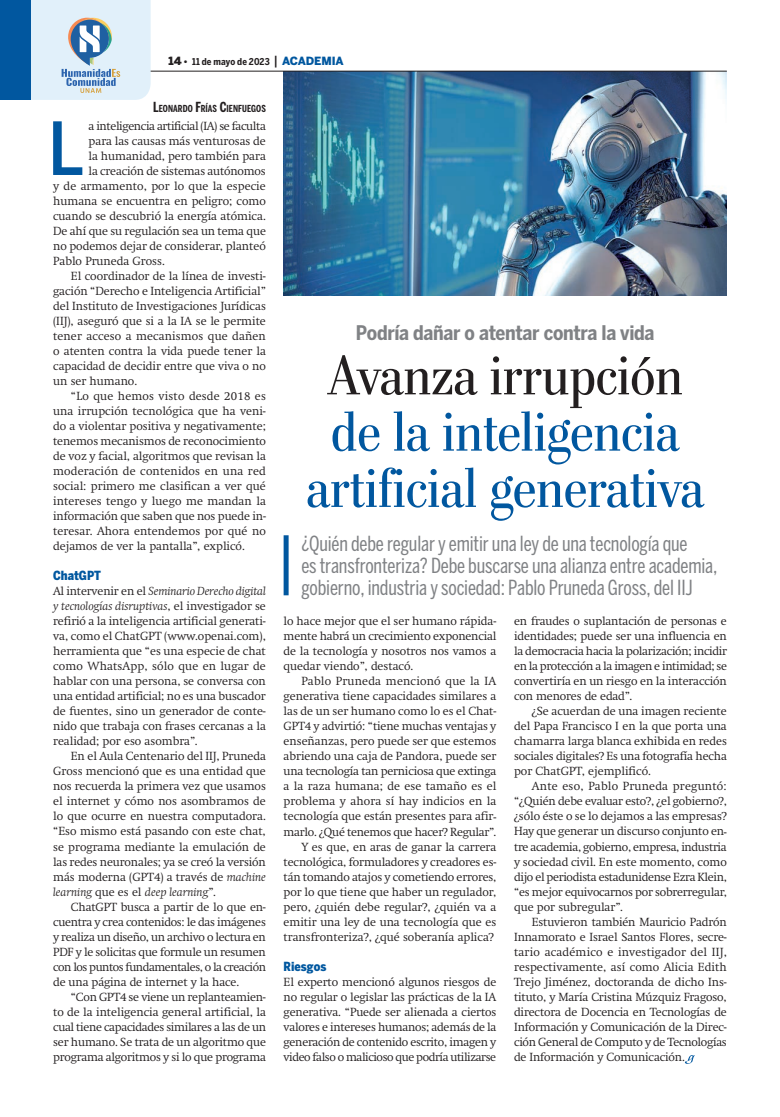
<style>
.page{position:relative;width:780px;height:1117px;background:#fff}
.page>*{position:absolute;margin:0;border:0;box-sizing:border-box;transform-origin:0 0}
.t1{font:500 72.38px "Benton Sans Cond";color:#01579f}
.t2{font:56.25px/56.2px "Stilson";color:#01579f;text-align:center}
.t3{font:56.25px "Stilson";color:#231f20}
.t4{font:20.62px/21.9px "Benton Sans Comp";letter-spacing:-.01em;color:#808285}
.t5{font:700 20px "Benton Sans Cond";letter-spacing:-.015em;color:#808285}
.t6{font:900 12.5px "Benton Sans Cond";color:#01579f}
.t7{font:300 11.62px/15px "Swift";color:#231f20;text-align:justify}
.t8{font:300 11.62px "Swift";letter-spacing:-.03em;color:#231f20}
.t9{font:700 9.62px "Benton Sans Comp";letter-spacing:.01em;color:#231f20}
.t10{font:700 9.38px "Benton Sans Cond";letter-spacing:.01em;color:#231f20}
.s1{font-family:"Benton Sans";font-weight:900;font-size:11.25px}
.s2{font-family:"Benton Sans";font-weight:900}
.s3{font-weight:500;font-size:12.5px}
.s4{font-family:"Benton Sans";font-weight:900;font-size:11.25px;color:#01579f}
.s5{font-size:13.75px}
.s6{font-style:italic}
</style>
<div class="page">
<div style="left:283px;top:535px;width:5px;height:60px;background:#01579f"></div>
<svg style="left:685px;top:1055px;width:10px;height:8px"></svg>
<img style="left:283px;top:72px;width:443px;height:223px">
<hr style="left:53px;top:71px;width:673px;height:1px;background:#231f20">
<svg style="left:0;top:0;width:151px;height:100px;background:#a4c3dc"></svg>
<p class="t10" style="left:168px;top:56px;width:177px"><span class="s1">14</span> <span class="s2">•</span> 11 de mayo de 2023 <span class="s3">|</span> <span class="s4">ACADEMIA</span></p>
<p class="t9" style="left:153px;top:103px;width:114px"><span class="s5">L</span>EONARDO <span class="s5">F</span>RÍAS <span class="s5">C</span>IENFUEGOS</p>
<h1 class="t1" style="left:48px;top:106px;width:38px">L</h1>
<p class="t8" style="left:89px;top:119px;width:179px">a inteligencia artificial (IA) se faculta</p>
<p class="t7" style="left:89px;top:133px;width:179px">para las causas más venturosas de</p>
<p class="t7" style="left:89px;top:148px;width:179px">la humanidad, pero también para</p>
<p class="t7" style="left:89px;top:163px;width:179px">la creación de sistemas autónomos</p>
<p class="t7" style="left:53px;top:178px;width:214px">y de armamento, por lo que la especie</p>
<p class="t7" style="left:53px;top:193px;width:214px">humana se encuentra en peligro; como</p>
<p class="t7" style="left:53px;top:208px;width:214px">cuando se descubrió la energía atómica.</p>
<p class="t7" style="left:53px;top:223px;width:214px">De ahí que su regulación sea un tema que</p>
<p class="t7" style="left:53px;top:238px;width:214px">no podemos dejar de considerar, planteó</p>
<p class="t7" style="left:53px;top:253px;width:113px">Pablo Pruneda Gross.</p>
<p class="t7" style="left:71px;top:268px;width:196px">El coordinador de la línea de investi-</p>
<p class="t7" style="left:53px;top:283px;width:214px">gación “Derecho e Inteligencia Artificial”</p>
<p class="t7" style="left:53px;top:298px;width:214px">del Instituto de Investigaciones Jurídicas</p>
<p class="t7" style="left:53px;top:313px;width:214px">(IIJ), aseguró que si a la IA se le permite</p>
<p class="t7" style="left:53px;top:328px;width:214px">tener acceso a mecanismos que dañen</p>
<p class="t7" style="left:53px;top:343px;width:214px">o atenten contra la vida puede tener la</p>
<p class="t7" style="left:53px;top:358px;width:214px">capacidad de decidir entre que viva o no</p>
<p class="t7" style="left:53px;top:373px;width:86px">un ser humano.</p>
<p class="t7" style="left:71px;top:388px;width:196px">“Lo que hemos visto desde 2018 es</p>
<p class="t7" style="left:53px;top:403px;width:214px">una irrupción tecnológica que ha veni-</p>
<p class="t7" style="left:53px;top:418px;width:214px">do a violentar positiva y negativamente;</p>
<p class="t7" style="left:53px;top:433px;width:214px">tenemos mecanismos de reconocimiento</p>
<p class="t7" style="left:53px;top:448px;width:214px">de voz y facial, algoritmos que revisan la</p>
<p class="t7" style="left:53px;top:463px;width:214px">moderación de contenidos en una red</p>
<p class="t7" style="left:53px;top:478px;width:214px">social: primero me clasifican a ver qué</p>
<p class="t7" style="left:53px;top:493px;width:214px">intereses tengo y luego me mandan la</p>
<p class="t7" style="left:53px;top:508px;width:214px">información que saben que nos puede in-</p>
<p class="t7" style="left:53px;top:523px;width:214px">teresar. Ahora entendemos por qué no</p>
<p class="t7" style="left:53px;top:538px;width:193px">dejamos de ver la pantalla”, explicó.</p>
<p class="t6" style="left:53px;top:568px;width:49px">ChatGPT</p>
<p class="t7" style="left:53px;top:583px;width:214px">Al intervenir en el <span class="s6">Seminario Derecho digital y tecnologías disruptivas</span>, el investigador se refirió a la inteligencia artificial generati&shy;va, como el ChatGPT (www.openai.com), herramienta que “es una especie de chat como WhatsApp, sólo que en lugar de hablar con una persona, se conversa con una entidad artificial; no es una buscador de fuentes, sino un generador de conte&shy;nido que trabaja con frases cercanas a la realidad; por eso asombra”.</p>
<p class="t7" style="left:53px;top:748px;width:214px;text-indent:18px">En el Aula Centenario del IIJ, Pruneda Gross mencionó que es una entidad que nos recuerda la primera vez que usamos el internet y cómo nos asombramos de lo que ocurre en nuestra computadora. “Eso mismo está pasando con este chat, se programa mediante la emulación de las redes neuronales; ya se creó la versión más moderna (GPT4) a través de <span class="s6">machine learning</span> que es el <span class="s6">deep learning</span>”.</p>
<p class="t7" style="left:53px;top:898px;width:214px;text-indent:18px">ChatGPT busca a partir de lo que en&shy;cuentra y crea contenidos: le das imágenes y realiza un diseño, un archivo o lectura en PDF y le solicitas que formule un resumen con los puntos fundamentales, o la creación de una página de internet y la hace.</p>
<p class="t7" style="left:53px;top:988px;width:214px;text-indent:18px">“Con GPT4 se viene un replanteamien&shy;to de la inteligencia general artificial, la cual tiene capacidades similares a las de un ser humano. Se trata de un algoritmo que programa algoritmos y si lo que programa</p>
<h3 class="t5" style="left:356px;top:321px;width:300px">Podría dañar o atentar contra la vida</h3>
<h2 class="t3" style="left:327px;top:342px;width:357px">Avanza irrupción</h2>
<h2 class="t2" style="left:306px;top:403px;width:399px">de la inteligencia artificial generativa</h2>
<h3 class="t4" style="left:301px;top:532px;width:417px">¿Quién debe regular y emitir una ley de una tecnología que<br>es transfronteriza? Debe buscarse una alianza entre academia, gobierno, industria y sociedad: Pablo Pruneda Gross, del IIJ</h3>
<p class="t7" style="left:283px;top:613px;width:214px">lo hace mejor que el ser humano rápida&shy;mente habrá un crecimiento exponencial de la tecnología y nosotros nos vamos a quedar viendo”, destacó.</p>
<p class="t7" style="left:283px;top:673px;width:214px;text-align:right">Pablo Pruneda mencionó que la IA generativa tiene capacidades similares a las de un ser humano como lo es el Chat-GPT4 y advirtió: “tiene muchas ventajas y enseñanzas, pero puede ser que estemos abriendo una caja de Pandora, puede ser una tecnología tan perniciosa que extinga a la raza humana; de ese tamaño es el problema y ahora sí hay indicios en la tecnología que están presentes para afir&shy;marlo. ¿Qué tenemos que hacer? Regular”.<br>Y es que, en aras de ganar la carrera tecnológica, formuladores y creadores es&shy;tán tomando atajos y cometiendo errores, por lo que tiene que haber un regulador, pero, ¿quién debe regular?, ¿quién va a emitir una ley de una tecnología que es transfronteriza?, ¿qué soberanía aplica?</p>
<p class="t6" style="left:283px;top:958px;width:44px">Riesgos</p>
<p class="t7" style="left:283px;top:973px;width:214px">El experto mencionó algunos riesgos de no regular o legislar las prácticas de la IA generativa. “Puede ser alienada a ciertos valores e intereses humanos; además de la generación de contenido escrito, imagen y video falso o malicioso que podría utilizarse</p>
<p class="t7" style="left:514px;top:613px;width:214px">en fraudes o suplantación de personas e identidades; puede ser una influencia en la democracia hacia la polarización; incidir en la protección a la imagen e intimidad; se convertiría en un riesgo en la interacción con menores de edad”.</p>
<p class="t7" style="left:514px;top:703px;width:214px;text-indent:18px">¿Se acuerdan de una imagen reciente del Papa Francisco I en la que porta una chamarra larga blanca exhibida en redes sociales digitales? Es una fotografía hecha por ChatGPT, ejemplificó.</p>
<p class="t7" style="left:514px;top:778px;width:214px;text-indent:18px">Ante eso, Pablo Pruneda preguntó: “¿Quién debe evaluar esto?, ¿el gobierno?, ¿sólo éste o se lo dejamos a las empresas?<br>Hay que generar un discurso conjunto en&shy;tre academia, gobierno, empresa, industria y sociedad civil. En este momento, como dijo el periodista estadunidense Ezra Klein, “es mejor equivocarnos por sobrerregular, que por subregular”.</p>
<p class="t7" style="left:514px;top:913px;width:214px;text-indent:18px">Estuvieron también Mauricio Padrón Innamorato e Israel Santos Flores, secre&shy;tario académico e investigador del IIJ, respectivamente, así como Alicia Edith Trejo Jiménez, doctoranda de dicho Ins&shy;tituto, y María Cristina Múzquiz Fragoso, directora de Docencia en Tecnologías de Información y Comunicación de la Direc&shy;ción General de Computo y de Tecnologías de Información y Comunicación.</p>
</div>
